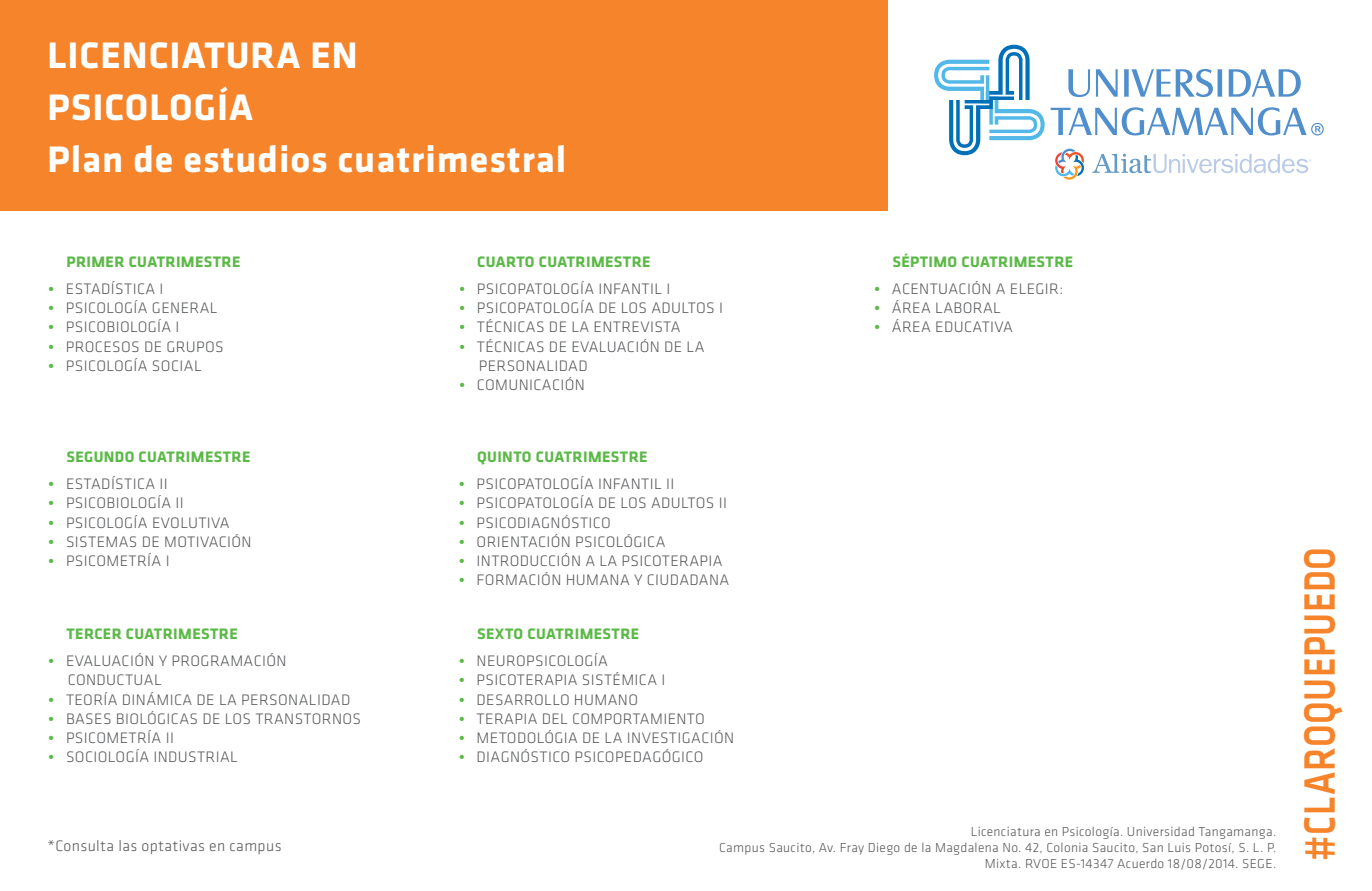
<style>
.page{position:relative;width:1372px;height:891px;background:#fff}
.page>*{position:absolute;margin:0;border:0;box-sizing:border-box;transform-origin:0 0}
.t1{font:500 45.45px "Klavika CH";letter-spacing:.015em;color:#f5842b;scale:.8 1}
.t2{font:700 38.25px/51.8px "Klavika CH";letter-spacing:.025em;color:#fff}
.t3{font:300 15.75px/19.1px "Klavika CH";letter-spacing:.025em;color:#58595b}
.t4{font:700 15.75px "Klavika CH";letter-spacing:.025em;color:#5bb947}
.t5{font:300 15.75px "Klavika CH";letter-spacing:.005em;color:#58595b}
.t6{font:300 13.5px/16.2px "Klavika CH";letter-spacing:.025em;color:#58595b;text-align:right}
.s1{font-weight:700;color:#5bb947}
</style>
<div class="page">
<div style="left:0;top:0;width:887px;height:211px;background:#f5842b"></div>
<svg style="left:1055px;top:149px;width:28px;height:31px"></svg>
<svg style="left:1092px;top:154px;width:218px;height:19px"></svg>
<svg style="left:1050px;top:69px;width:273px;height:66px"></svg>
<svg style="left:934px;top:45px;width:110px;height:110px"></svg>
<h2 class="t2" style="left:47px;top:30px;width:520px">LICENCIATURA EN<br>PSICOLOGÍA<br>Plan de estudios cuatrimestral</h2>
<p class="t4" style="left:66px;top:253px;width:176px">PRIMER CUATRIMESTRE</p>
<p class="t4" style="left:477px;top:253px;width:175px">CUARTO CUATRIMESTRE</p>
<p class="t4" style="left:892px;top:253px;width:182px">SÉPTIMO CUATRIMESTRE</p>
<p class="t3" style="left:49px;top:280px;width:116px"><span class="s1">•</span> ESTADÍSTICA I</p>
<p class="t3" style="left:49px;top:299px;width:171px"><span class="s1">•</span> PSICOLOGÍA GENERAL</p>
<p class="t3" style="left:49px;top:318px;width:132px"><span class="s1">•</span> PSICOBIOLOGÍA I</p>
<p class="t3" style="left:49px;top:337px;width:177px"><span class="s1">•</span> PROCESOS DE GRUPOS</p>
<p class="t3" style="left:49px;top:356px;width:155px"><span class="s1">•</span> PSICOLOGÍA SOCIAL</p>
<p class="t5" style="left:459px;top:280px;width:212px"><span class="s1">•</span> PSICOPATOLOGÍA INFANTIL I</p>
<p class="t5" style="left:459px;top:300px;width:265px"><span class="s1">•</span> PSICOPATOLOGÍA DE LOS ADULTOS I</p>
<p class="t3" style="left:459px;top:318px;width:223px"><span class="s1">•</span> TÉCNICAS DE LA ENTREVISTA</p>
<p class="t3" style="left:478px;top:337px;width:227px;text-indent:-19px"><span class="s1">•</span> TÉCNICAS DE EVALUACIÓN DE LA<br>PERSONALIDAD</p>
<p class="t3" style="left:459px;top:375px;width:127px"><span class="s1">•</span> COMUNICACIÓN</p>
<p class="t3" style="left:874px;top:280px;width:190px"><span class="s1">•</span> ACENTUACIÓN A ELEGIR:</p>
<p class="t3" style="left:874px;top:299px;width:128px"><span class="s1">•</span> ÁREA LABORAL</p>
<p class="t3" style="left:874px;top:318px;width:140px"><span class="s1">•</span> ÁREA EDUCATIVA</p>
<p class="t4" style="left:66px;top:448px;width:185px">SEGUNDO CUATRIMESTRE</p>
<p class="t4" style="left:477px;top:448px;width:172px">QUINTO CUATRIMESTRE</p>
<p class="t3" style="left:49px;top:475px;width:121px"><span class="s1">•</span> ESTADÍSTICA II</p>
<p class="t3" style="left:49px;top:494px;width:137px"><span class="s1">•</span> PSICOBIOLOGÍA II</p>
<p class="t3" style="left:49px;top:513px;width:183px"><span class="s1">•</span> PSICOLOGÍA EVOLUTIVA</p>
<p class="t3" style="left:49px;top:532px;width:205px"><span class="s1">•</span> SISTEMAS DE MOTIVACIÓN</p>
<p class="t3" style="left:49px;top:551px;width:122px"><span class="s1">•</span> PSICOMETRÍA I</p>
<p class="t4" style="left:66px;top:625px;width:173px">TERCER CUATRIMESTRE</p>
<p class="t3" style="left:68px;top:652px;width:220px;text-indent:-19px"><span class="s1">•</span> EVALUACIÓN Y PROGRAMACIÓN<br>CONDUCTUAL</p>
<p class="t3" style="left:49px;top:690px;width:303px"><span class="s1">•</span> TEORÍA DINÁMICA DE LA PERSONALIDAD</p>
<p class="t3" style="left:49px;top:709px;width:314px"><span class="s1">•</span> BASES BIOLÓGICAS DE LOS TRANSTORNOS</p>
<p class="t3" style="left:49px;top:728px;width:127px"><span class="s1">•</span> PSICOMETRÍA II</p>
<p class="t3" style="left:49px;top:748px;width:191px"><span class="s1">•</span> SOCIOLOGÍA INDUSTRIAL</p>
<p class="t3" style="left:47px;top:837px;width:235px">*Consulta las optativas en campus</p>
<p class="t5" style="left:459px;top:475px;width:217px"><span class="s1">•</span> PSICOPATOLOGÍA INFANTIL II</p>
<p class="t5" style="left:459px;top:495px;width:269px"><span class="s1">•</span> PSICOPATOLOGÍA DE LOS ADULTOS II</p>
<p class="t3" style="left:459px;top:513px;width:153px"><span class="s1">•</span> PSICODIAGNÓSTICO</p>
<p class="t3" style="left:459px;top:532px;width:208px"><span class="s1">•</span> ORIENTACIÓN PSICOLÓGICA</p>
<p class="t3" style="left:459px;top:551px;width:265px"><span class="s1">•</span> INTRODUCCIÓN A LA PSICOTERAPIA</p>
<p class="t3" style="left:459px;top:571px;width:272px"><span class="s1">•</span> FORMACIÓN HUMANA Y CIUDADANA</p>
<p class="t4" style="left:477px;top:625px;width:164px">SEXTO CUATRIMESTRE</p>
<p class="t3" style="left:459px;top:652px;width:150px"><span class="s1">•</span> NEUROPSICOLOGÍA</p>
<p class="t3" style="left:459px;top:671px;width:208px"><span class="s1">•</span> PSICOTERAPIA SISTÉMICA I</p>
<p class="t3" style="left:459px;top:690px;width:180px"><span class="s1">•</span> DESARROLLO HUMANO</p>
<p class="t3" style="left:459px;top:709px;width:247px"><span class="s1">•</span> TERAPIA DEL COMPORTAMIENTO</p>
<p class="t3" style="left:459px;top:728px;width:276px"><span class="s1">•</span> METODOLÓGIA DE LA INVESTIGACIÓN</p>
<p class="t3" style="left:459px;top:748px;width:246px"><span class="s1">•</span> DIAGNÓSTICO PSICOPEDAGÓGICO</p>
<p class="t6" style="left:719px;top:823px;width:558px">Licenciatura en Psicología. Universidad Tangamanga.<br>Campus Saucito, Av. Fray Diego de la Magdalena No. 42, Colonia Saucito, San Luis Potosí, S. L. P.<br>Mixta. RVOE ES-14347 Acuerdo 18/08/2014. SEGE.</p>
<h1 class="t1" style="left:1294px;top:861px;width:394px;rotate:-90deg">#CLAROQUEPUEDO</h1>
</div>
